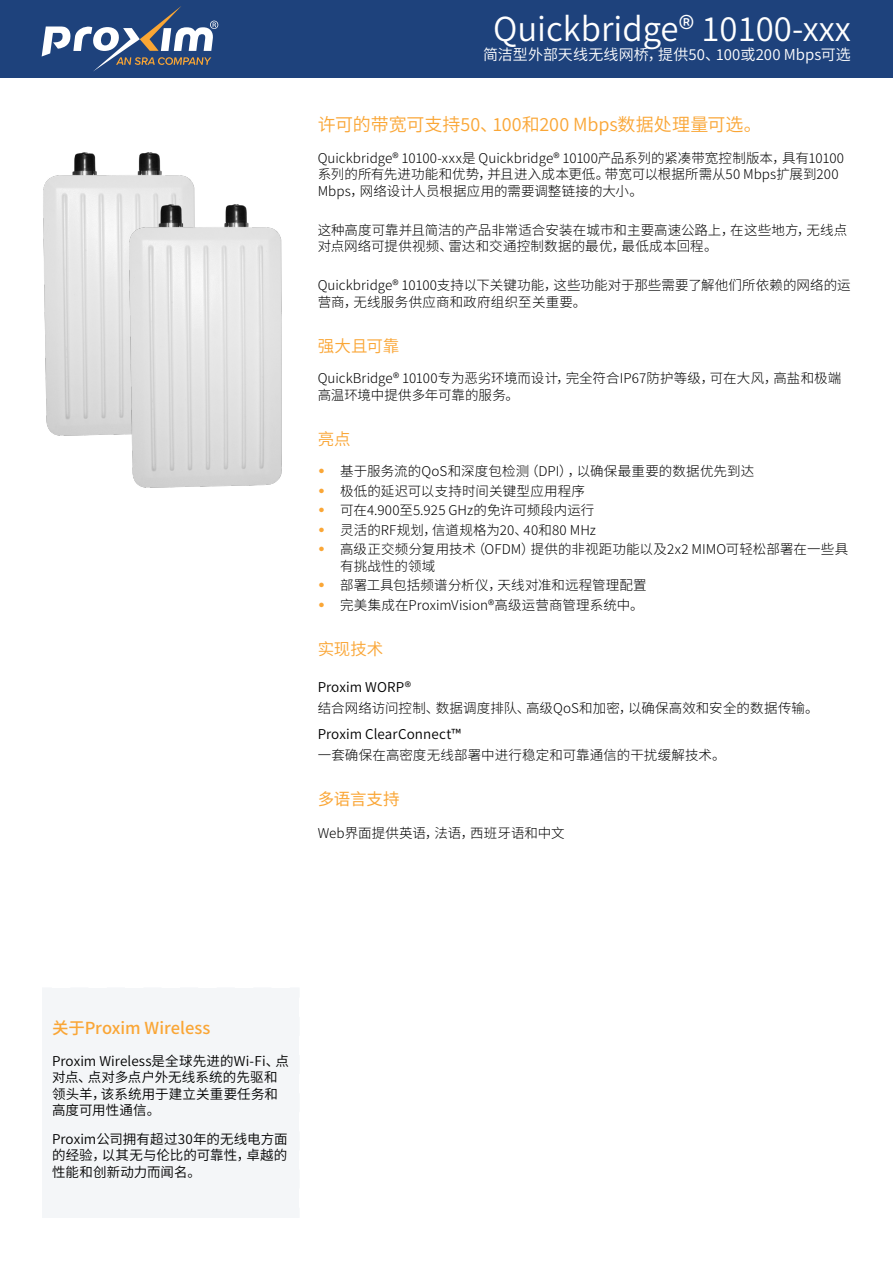
<style>
.page{position:relative;width:893px;height:1263px;background:#fff}
.page>*{position:absolute;margin:0;border:0;box-sizing:border-box;transform-origin:0 0}
.t1{font:33px "Source Han Sans CN";color:#fff}
.t2{font:18px "Source Han Sans CN";letter-spacing:-.005em;color:#faa636}
.t3{font:500 16.5px "Source Han Sans CN";color:#faa636}
.t4{font:16.5px "Source Han Sans CN";letter-spacing:-.01em;color:#faa636}
.t5{font:16.5px "Source Han Sans CN";letter-spacing:-.01em;color:#faa636}
.t6{font:15px "Source Han Sans CN";letter-spacing:.005em;color:#fff}
.t7{font:300 13.5px/16.5px "Source Han Sans CN";letter-spacing:.005em;color:#000}
.t8{font:13.5px/16.5px "Source Han Sans CN";letter-spacing:.005em;color:#000}
.s1{font-family:"Proxima Nova";font-weight:400;font-size:21px;color:#faa636}
</style>
<div class="page">
<div style="left:0;top:0;width:893px;height:77px;background:#1e427c"></div>
<svg style="left:42px;top:6px;width:176px;height:65px"></svg>
<div style="left:42px;top:988px;width:257px;height:230px;background:#f4f6f8"></div>
<img style="left:43px;top:152px;width:152px;height:284px">
<img style="left:114px;top:191px;width:168px;height:297px">
<h1 class="t1" style="left:493px;top:10px;width:359px">Quickbridge® 10100-xxx</h1>
<p class="t6" style="left:483px;top:47px;width:369px">简洁型外部天线无线网桥，提供50、100或200 Mbps可选</p>
<h2 class="t2" style="left:318px;top:115px;width:446px">许可的带宽可支持50、100和200 Mbps数据处理量可选。</h2>
<p class="t7" style="left:318px;top:150px;width:528px">Quickbridge® 10100-xxx是 Quickbridge® 10100产品系列的紧凑带宽控制版本，具有10100系列的所有先进功能和优势，并且进入成本更低。带宽可以根据所需从50 Mbps扩展到200<br>Mbps，网络设计人员根据应用的需要调整链接的大小。</p>
<p class="t7" style="left:318px;top:222px;width:531px">这种高度可靠并且简洁的产品非常适合安装在城市和主要高速公路上，在这些地方，无线点对点网络可提供视频、雷达和交通控制数据的最优，最低成本回程。</p>
<p class="t7" style="left:318px;top:277px;width:535px">Quickbridge® 10100支持以下关键功能，这些功能对于那些需要了解他们所依赖的网络的运营商，无线服务供应商和政府组织至关重要。</p>
<p class="t4" style="left:318px;top:336px;width:83px">强大且可靠</p>
<p class="t7" style="left:318px;top:370px;width:525px">QuickBridge® 10100专为恶劣环境而设计，完全符合IP67防护等级，可在大风，高盐和极端高温环境中提供多年可靠的服务。</p>
<p class="t4" style="left:318px;top:429px;width:34px">亮点</p>
<p class="t7" style="left:318px;top:463px;width:438px"><span class="s1">•</span> 基于服务流的QoS和深度包检测（DPI），以确保最重要的数据优先到达</p>
<p class="t7" style="left:318px;top:483px;width:269px"><span class="s1">•</span> 极低的延迟可以支持时间关键型应用程序</p>
<p class="t7" style="left:318px;top:502px;width:278px"><span class="s1">•</span> 可在4.900至5.925 GHz的免许可频段内运行</p>
<p class="t7" style="left:318px;top:522px;width:280px"><span class="s1">•</span> 灵活的RF规划，信道规格为20、40和80 MHz</p>
<p class="t7" style="left:340px;top:541px;width:509px;text-indent:-22px"><span class="s1">•</span> 高级正交频分复用技术（OFDM）提供的非视距功能以及2x2 MIMO可轻松部署在一些具有挑战性的领域</p>
<p class="t7" style="left:318px;top:577px;width:331px"><span class="s1">•</span> 部署工具包括频谱分析仪，天线对准和远程管理配置</p>
<p class="t7" style="left:318px;top:597px;width:327px"><span class="s1">•</span> 完美集成在ProximVision®高级运营商管理系统中。</p>
<p class="t4" style="left:318px;top:639px;width:67px">实现技术</p>
<p class="t8" style="left:318px;top:679px;width:95px">Proxim WORP®</p>
<p class="t7" style="left:318px;top:700px;width:502px">结合网络访问控制、数据调度排队、高级QoS和加密，以确保高效和安全的数据传输。</p>
<p class="t8" style="left:318px;top:726px;width:145px">Proxim ClearConnect™</p>
<p class="t7" style="left:318px;top:747px;width:410px">一套确保在高密度无线部署中进行稳定和可靠通信的干扰缓解技术。</p>
<p class="t5" style="left:318px;top:789px;width:84px">多语言支持</p>
<p class="t7" style="left:318px;top:825px;width:249px">Web界面提供英语，法语，西班牙语和中文</p>
<p class="t3" style="left:52px;top:1019px;width:160px">关于Proxim Wireless</p>
<p class="t8" style="left:52px;top:1053px;width:238px">Proxim Wireless是全球先进的Wi-Fi、点对点、点对多点户外无线系统的先驱和领头羊，该系统用于建立关重要任务和高度可用性通信。</p>
<p class="t8" style="left:52px;top:1131px;width:237px;text-align:justify">Proxim公司拥有超过30年的无线电方面的经验，以其无与伦比的可靠性，卓越的性能和创新动力而闻名。</p>
</div>
